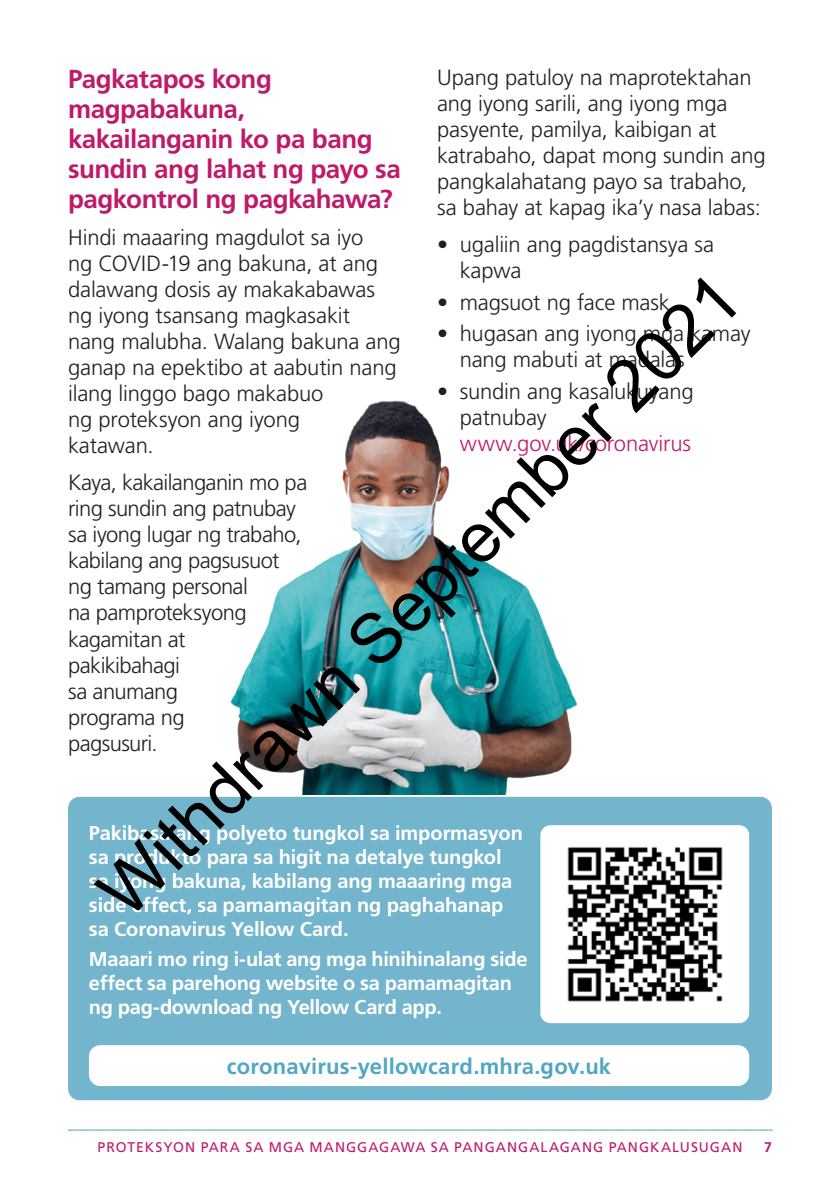
<style>
.page{position:relative;width:840px;height:1191px;background:#fff}
.page>*{position:absolute;margin:0;border:0;box-sizing:border-box;transform-origin:0 0}
.t1{font:70.4px "Arial";color:#000}
.Subtitle{font:700 26px/30px "Frutiger LT Std";letter-spacing:-.02em;color:#bf196a}
.Body{font:300 22px/26px "Frutiger LT Std";letter-spacing:-.01em;color:#231f20}
.Body-2{font:300 22px/26px "Frutiger LT Std";letter-spacing:-.03em;color:#231f20}
.Body-3{font:700 22px "Frutiger LT Std";letter-spacing:.01em;color:#52a6c2}
.Body-4{font:700 20px/24px "Frutiger LT Std";letter-spacing:-.01em;color:#fff}
.t2{font:14px "Frutiger LT Std";letter-spacing:.07em;color:#bf196a}
.t3{font:700 14px "Frutiger LT Std";color:#bf196a}
.s1{color:#bf196a}
</style>
<div class="page">
<hr style="left:68px;top:1129px;width:703px;height:1px;background:#5eaccb">
<svg style="left:69px;top:1129px;width:703px;height:1px"></svg>
<img style="left:230px;top:400px;width:348px;height:394px">
<div style="left:68px;top:797px;width:703px;height:303px;background:#74b5ce;border-radius:11px"></div>
<div style="left:541px;top:826px;width:207px;height:196px;background:#fff;border-radius:9px"></div>
<div style="left:540px;top:825px;width:208px;height:198px;border:2px solid #fff;border-radius:9px"></div>
<img style="left:567px;top:847px;width:156px;height:155px">
<div style="left:89px;top:1045px;width:659px;height:41px;background:#fff;border-radius:11px"></div>
<p class="Subtitle" style="left:68px;top:64px;width:334px">Pagkatapos kong magpabakuna, kakailanganin ko pa bang sundin ang lahat ng payo sa pagkontrol ng pagkahawa?</p>
<p class="Body" style="left:68px;top:225px;width:334px">Hindi maaaring magdulot sa iyo<br>ng COVID-19 ang bakuna, at ang dalawang dosis ay makakabawas ng iyong tsansang magkasakit nang malubha. Walang bakuna ang ganap na epektibo at aabutin nang ilang linggo bago makabuo<br>ng proteksyon ang iyong<br>katawan.</p>
<p class="Body-2" style="left:68px;top:470px;width:240px">Kaya, kakailanganin mo pa ring sundin ang patnubay sa iyong lugar ng trabaho, kabilang ang pagsusuot ng tamang personal<br>na pamproteksyong kagamitan at<br>pakikibahagi<br>sa anumang<br>programa ng<br>pagsusuri.</p>
<p class="Body" style="left:437px;top:64px;width:330px">Upang patuloy na maprotektahan ang iyong sarili, ang iyong mga pasyente, pamilya, kaibigan at katrabaho, dapat mong sundin ang pangkalahatang payo sa trabaho, sa bahay at kapag ika’y nasa labas:</p>
<p class="Body" style="left:459px;top:232px;width:256px;text-indent:-23px">• ugaliin ang pagdistansya sa kapwa</p>
<p class="Body" style="left:437px;top:289px;width:234px">• magsuot ng face mask</p>
<p class="Body" style="left:459px;top:321px;width:292px;text-indent:-23px">• hugasan ang iyong mga kamay nang mabuti at madalas</p>
<p class="Body" style="left:459px;top:379px;width:235px;text-indent:-23px">• sundin ang kasalukuyang patnubay <span class="s1">www.gov.uk/coronavirus</span></p>
<h1 class="t1" style="left:76px;top:869px;width:873px;rotate:-45deg">Withdrawn September 2021</h1>
<p class="Body-4" style="left:89px;top:821px;width:435px">Pakibasa ang polyeto tungkol sa impormasyon sa produkto para sa higit na detalye tungkol sa iyong bakuna, kabilang ang maaaring mga side effect, sa pamamagitan ng paghahanap sa Coronavirus Yellow Card.</p>
<p class="Body-4" style="left:89px;top:947px;width:440px">Maaari mo ring i-ulat ang mga hinihinalang side effect sa parehong website o sa pamamagitan ng pag-download ng Yellow Card app.</p>
<p class="Body-3" style="left:227px;top:1053px;width:385px">coronavirus-yellowcard.mhra.gov.uk</p>
<p class="t2" style="left:97px;top:1139px;width:646px">PROTEKSYON PARA SA MGA MANGGAGAWA SA PANGANGALAGANG PANGKALUSUGAN</p>
<p class="t3" style="left:763px;top:1139px;width:9px">7</p>
</div>
